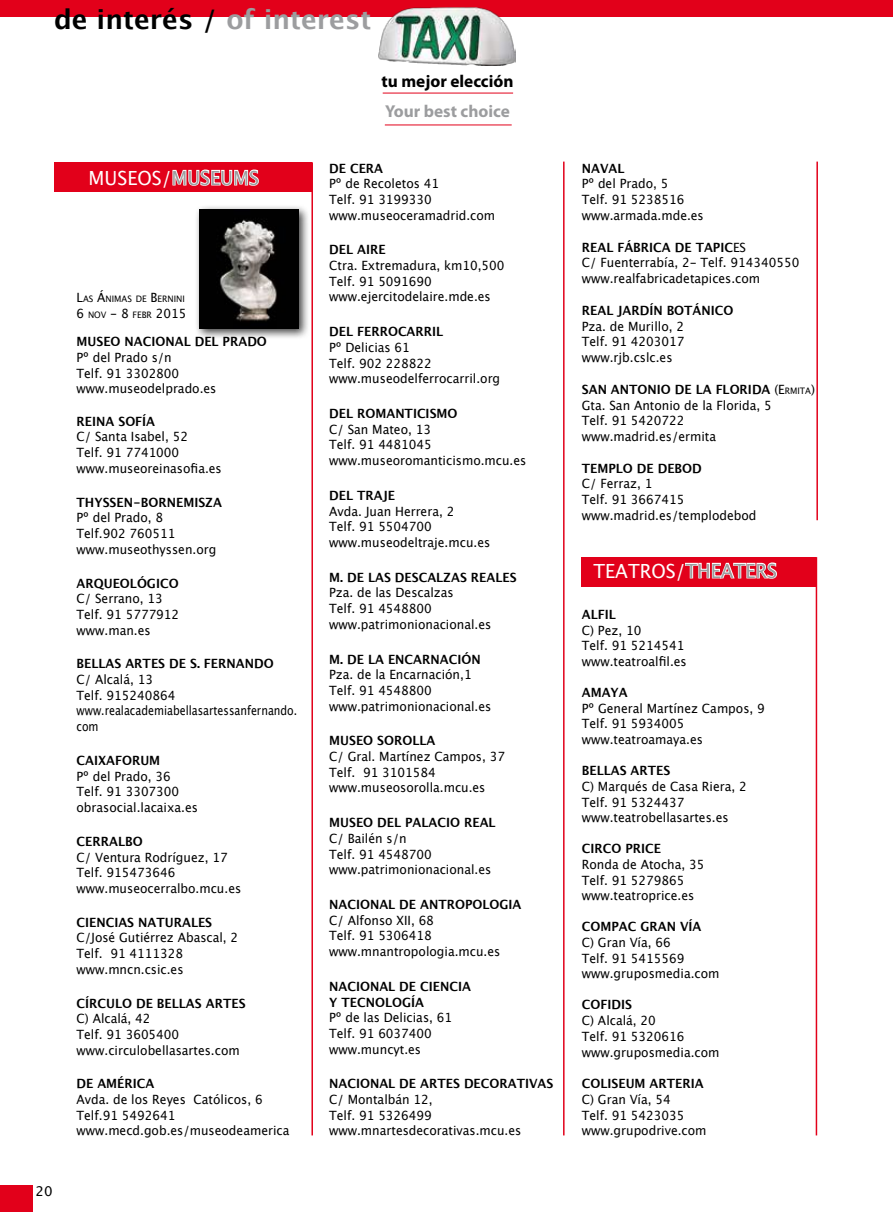
<style>
.page{position:relative;width:893px;height:1212px;background:#fff}
.page>*{position:absolute;margin:0;border:0;box-sizing:border-box;transform-origin:0 0}
.t1{font:700 27px "Lucida Grande";color:#000}
.t2{font:19.5px "Lucida Grande";color:#fff;scale:.95 1}
.t3{font:700 17.25px "Myriad Pro";color:#000}
.t4{font:700 17.25px "Myriad Pro";color:#9c9d9f}
.t5{font:13.5px "Lucida Grande";color:#000}
.t6{font:12.75px/15.6px "Lucida Grande";color:#000;scale:.95 1}
.t7{font:700 12.75px/15.6px "Lucida Grande";color:#000;scale:.95 1}
.t8{font:700 12.75px "Lucida Grande";color:#000;scale:.95 1}
.t9{font:12.75px "Lucida Grande";color:#000;scale:.95 1}
.t10{font:8.85px "Lucida Grande";color:#000;scale:.95 1}
.s1{color:#9c9d9f}
.s2{font-size:12.75px}
.s3{font-size:8.85px}
.s4{font-weight:700}
.s5{font-style:inherit}
.s6{font-weight:700;font-size:12.75px}
</style>
<div class="page">
<div style="left:581px;top:557px;width:235px;height:30px;background:#e2001a"></div>
<div style="left:0;top:0;width:893px;height:17px;background:#e2001a"></div>
<div style="left:0;top:1186px;width:33px;height:26px;background:#e2001a"></div>
<svg style="left:685px;top:562px;width:92px;height:17px"></svg>
<div style="left:54px;top:163px;width:257px;height:29px;background:#e2001a"></div>
<svg style="left:172px;top:169px;width:87px;height:17px"></svg>
<hr style="left:311px;top:162px;width:2px;height:973px;background:#e2001a">
<hr style="left:563px;top:162px;width:2px;height:973px;background:#e2001a">
<img style="left:378px;top:7px;width:137px;height:59px">
<hr style="left:383px;top:93px;width:130px;height:1px;background:#e2001a">
<hr style="left:385px;top:124px;width:127px;height:1px;background:#e2001a">
<div style="left:194px;top:204px;width:123px;height:145px;background:#000;opacity:.75"></div>
<img style="left:199px;top:209px;width:100px;height:119px">
<hr style="left:816px;top:557px;width:1px;height:578px;background:#e2001a">
<hr style="left:816px;top:162px;width:2px;height:358px;background:#e2001a">
<h1 class="t1" style="left:54px;top:-3px;width:319px">de interés / <span class="s1">of interest</span></h1>
<h3 class="t3" style="left:382px;top:70px;width:133px">tu mejor elección</h3>
<h3 class="t4" style="left:385px;top:99px;width:126px">Your best choice</h3>
<h2 class="t2" style="left:89px;top:167px;width:181px">MUSEOS/<span class="s1">MUSEUMS</span></h2>
<p class="t5" style="left:35px;top:1183px;width:19px">20</p>
<p class="t10" style="left:77px;top:294px;width:116px"><span class="s2">L</span>AS <span class="s2">Á</span>NIMAS DE <span class="s2">B</span>ERNINI</p>
<p class="t9" style="left:77px;top:306px;width:117px">6 <span class="s3">NOV</span> - 8 <span class="s3">FEBR</span> 2015</p>
<p class="t7" style="left:77px;top:334px;width:10px">MUSEO</p>
<p class="t7" style="left:125px;top:334px;width:83px">NACIONAL DEL</p>
<p class="t7" style="left:223px;top:334px;width:37px">PRADO</p>
<p class="t6" style="left:77px;top:350px;width:149px">Pº del Prado s/n<br>Telf. 91 3302800 www.museodelprado.es</p>
<p class="t7" style="left:77px;top:413px;width:84px">REINA SOFÍA</p>
<p class="t6" style="left:77px;top:429px;width:154px">C/ Santa Isabel, 52<br>Telf. 91 7741000 www.museoreinasofia.es</p>
<p class="t7" style="left:77px;top:494px;width:155px">THYSSEN-BORNEM ISZA</p>
<p class="t6" style="left:77px;top:510px;width:149px">Pº del Prado, 8<br>Telf.902 760511 www.museothyssen.org</p>
<p class="t7" style="left:77px;top:575px;width:20px">ARQUEOLÓ</p>
<p class="t7" style="left:147px;top:575px;width:24px">GICO</p>
<p class="t6" style="left:77px;top:591px;width:110px">C/ Serrano, 13<br>Telf. 91 5777912 www.man.es</p>
<p class="t7" style="left:77px;top:656px;width:198px">BELLAS ARTES DE S. FERNANDO</p>
<p class="t6" style="left:77px;top:672px;width:234px">C/ Alcalá, 13<br>Telf. 915240864 www.realacademiabellasartessanfernando. com</p>
<p class="t7" style="left:77px;top:752px;width:59px">CAIXAFORUM</p>
<p class="t6" style="left:77px;top:768px;width:129px">Pº del Prado, 36<br>Telf. 91 3307300 obrasocial.lacaixa.es</p>
<p class="t7" style="left:77px;top:833px;width:10px">CERR</p>
<p class="t7" style="left:109px;top:833px;width:36px">ALBO</p>
<p class="t6" style="left:77px;top:849px;width:175px">C/ Ventura Rodríguez, 17<br>Telf. 915473646 www.museocerralbo.mcu.es</p>
<p class="t8" style="left:77px;top:912px;width:144px">CIENCIAS NATURALES</p>
<p class="t6" style="left:77px;top:930px;width:172px">C/José Gutiérrez Abascal, 2<br>Telf. 91 4111328 www.mncn.csic.es</p>
<p class="t7" style="left:77px;top:995px;width:23px">CÍRCULO</p>
<p class="t7" style="left:136px;top:995px;width:108px">DE BELLAS ARTES</p>
<p class="t6" style="left:77px;top:1011px;width:173px">C) Alcalá, 42<br>Telf. 91 3605400 www.circulobellasartes.com</p>
<p class="t7" style="left:77px;top:1076px;width:42px">DE AMÉR</p>
<p class="t7" style="left:133px;top:1076px;width:24px">ICA</p>
<p class="t6" style="left:77px;top:1092px;width:226px">Avda. de los Reyes Católicos, 6<br>Telf.91 5492641 www.mecd.gob.es/museodeamerica</p>
<p class="t7" style="left:329px;top:160px;width:32px">DE CER</p>
<p class="t7" style="left:374px;top:160px;width:11px">A</p>
<p class="t6" style="left:329px;top:176px;width:176px">Pº de Recoletos 41<br>Telf. 91 3199330 www.museoceramadrid.com</p>
<p class="t7" style="left:329px;top:242px;width:38px">DEL AIRE</p>
<p class="t6" style="left:329px;top:258px;width:186px">Ctra. Extremadura, km10,500<br>Telf. 91 5091690 www.ejercitodelaire.mde.es</p>
<p class="t7" style="left:329px;top:324px;width:9px">DEL</p>
<p class="t7" style="left:357px;top:324px;width:17px">FERROC</p>
<p class="t7" style="left:407px;top:324px;width:39px">ARRIL</p>
<p class="t6" style="left:329px;top:340px;width:181px">Pº Delicias 61<br>Telf. 902 228822 www.museodelferrocarril.org</p>
<p class="t7" style="left:329px;top:406px;width:9px">DEL</p>
<p class="t7" style="left:357px;top:406px;width:11px">ROM</p>
<p class="t7" style="left:386px;top:406px;width:56px">ANTICISMO</p>
<p class="t6" style="left:329px;top:422px;width:209px">C/ San Mateo, 13<br>Telf. 91 4481045 www.museoromanticismo.mcu.es</p>
<p class="t7" style="left:329px;top:487px;width:39px">DEL TRAJE</p>
<p class="t6" style="left:329px;top:503px;width:171px">Avda. Juan Herrera, 2<br>Telf. 91 5504700 www.museodeltraje.mcu.es</p>
<p class="t7" style="left:329px;top:569px;width:79px">M. DE LAS DESC</p>
<p class="t7" style="left:427px;top:569px;width:80px">ALZAS REALES</p>
<p class="t6" style="left:329px;top:585px;width:172px">Pza. de las Descalzas<br>Telf. 91 4548800 www.patrimonionacional.es</p>
<p class="t7" style="left:329px;top:651px;width:161px">M. DE LA ENCARNACIÓN</p>
<p class="t6" style="left:329px;top:667px;width:172px">Pza. de la Encarnación,1<br>Telf. 91 4548800 www.patrimonionacional.es</p>
<p class="t7" style="left:329px;top:733px;width:10px">MUSEO</p>
<p class="t7" style="left:377px;top:733px;width:10px">SORO</p>
<p class="t7" style="left:412px;top:733px;width:25px">LLA</p>
<p class="t6" style="left:329px;top:749px;width:187px">C/ Gral. Martínez Campos, 37<br>Telf. 91 3101584 www.museosorolla.mcu.es</p>
<p class="t7" style="left:329px;top:815px;width:10px">MUSEO</p>
<p class="t7" style="left:377px;top:815px;width:9px">DEL</p>
<p class="t7" style="left:405px;top:815px;width:95px">PALACIO REAL</p>
<p class="t6" style="left:329px;top:831px;width:172px">C/ Bailén s/n<br>Telf. 91 4548700 www.patrimonionacional.es</p>
<p class="t7" style="left:329px;top:897px;width:134px">NACIONAL DE ANTROPOLO</p>
<p class="t7" style="left:499px;top:897px;width:25px">GIA</p>
<p class="t6" style="left:329px;top:912px;width:182px">C/ Alfonso XII, 68<br>Telf. 91 5306418 www.mnantropologia.mcu.es</p>
<p class="t7" style="left:329px;top:978px;width:151px">NACIONAL DE CIENCIA<br>Y TECNOLO</p>
<p class="t7" style="left:402px;top:994px;width:25px">GÍA</p>
<p class="t6" style="left:329px;top:1010px;width:131px">Pº de las Delicias, 61<br>Telf. 91 6037400 www.muncyt.es</p>
<p class="t7" style="left:329px;top:1076px;width:152px">NACIONAL DE ARTES DECOR</p>
<p class="t7" style="left:508px;top:1076px;width:48px">ATIVAS</p>
<p class="t6" style="left:329px;top:1092px;width:204px">C/ Montalbán 12,<br>Telf. 91 5326499 www.mnartesdecorativas.mcu.es</p>
<p class="t7" style="left:582px;top:160px;width:46px">NAVAL</p>
<p class="t6" style="left:582px;top:176px;width:130px">Pº del Prado, 5<br>Telf. 91 5238516 www.armada.mde.es</p>
<p class="t6" style="left:582px;top:239px;width:231px"><span class="s4">REAL FÁBRICA DE TAPIC</span><span class="s5">ES<br></span>C/ Fuenterrabía, 2- Telf. 914340550 www.realfabricadetapices.com</p>
<p class="t7" style="left:582px;top:302px;width:151px">REAL JARDÍN BOTÁNICO</p>
<p class="t6" style="left:582px;top:318px;width:110px;text-align:justify">Pza. de Murillo, 2<br>Telf. 91 4203017 www.rjb.cslc.es</p>
<p class="t7" style="left:582px;top:381px;width:158px">SAN ANTONIO DE LA FLOR</p>
<p class="t10" style="left:748px;top:386px;width:72px"><span class="s6">IDA</span> <span class="s2">(E</span>RM ITA<span class="s2">)</span></p>
<p class="t6" style="left:582px;top:397px;width:202px">Gta. San Antonio de la Florida, 5<br>Telf. 91 5420722 www.madrid.es/ermita</p>
<p class="t7" style="left:582px;top:460px;width:10px">TEM</p>
<p class="t7" style="left:608px;top:460px;width:100px">PLO DE DEBOD</p>
<p class="t6" style="left:582px;top:476px;width:185px">C/ Ferraz, 1<br>Telf. 91 3667415 www.madrid.es/templodebod</p>
<h2 class="t2" style="left:593px;top:559px;width:195px">TEATROS/<span class="s1">THEATERS</span></h2>
<p class="t7" style="left:582px;top:606px;width:36px">ALFIL</p>
<p class="t6" style="left:582px;top:622px;width:112px">C) Pez, 10<br>Telf. 91 5214541 www.teatroalfil.es</p>
<p class="t7" style="left:582px;top:684px;width:12px">AMA</p>
<p class="t7" style="left:611px;top:684px;width:19px">YA</p>
<p class="t6" style="left:582px;top:700px;width:194px">Pº General Martínez Campos, 9<br>Telf. 91 5934005 www.teatroamaya.es</p>
<p class="t7" style="left:582px;top:763px;width:61px">BELLAS ARTES</p>
<p class="t6" style="left:582px;top:778px;width:175px">C) Marqués de Casa Riera, 2<br>Telf. 91 5324437 www.teatrobellasartes.es</p>
<p class="t7" style="left:582px;top:841px;width:24px">CIRCO</p>
<p class="t7" style="left:625px;top:841px;width:30px">PRICE</p>
<p class="t6" style="left:582px;top:857px;width:131px">Ronda de Atocha, 35<br>Telf. 91 5279865 www.teatroprice.es</p>
<p class="t7" style="left:582px;top:919px;width:11px">COMP</p>
<p class="t7" style="left:619px;top:919px;width:88px">AC GRAN VÍA</p>
<p class="t6" style="left:582px;top:935px;width:146px">C) Gran Vía, 66<br>Telf. 91 5415569 www.gruposmedia.com</p>
<p class="t7" style="left:582px;top:997px;width:53px">COFIDIS</p>
<p class="t6" style="left:582px;top:1013px;width:146px">C) Alcalá, 20<br>Telf. 91 5320616 www.gruposmedia.com</p>
<p class="t7" style="left:582px;top:1076px;width:10px">COL</p>
<p class="t7" style="left:607px;top:1076px;width:14px">ISEUM</p>
<p class="t7" style="left:650px;top:1076px;width:59px">ARTERIA</p>
<p class="t6" style="left:582px;top:1092px;width:133px">C) Gran Vía, 54<br>Telf. 91 5423035 www.grupodrive.com</p>
</div>
